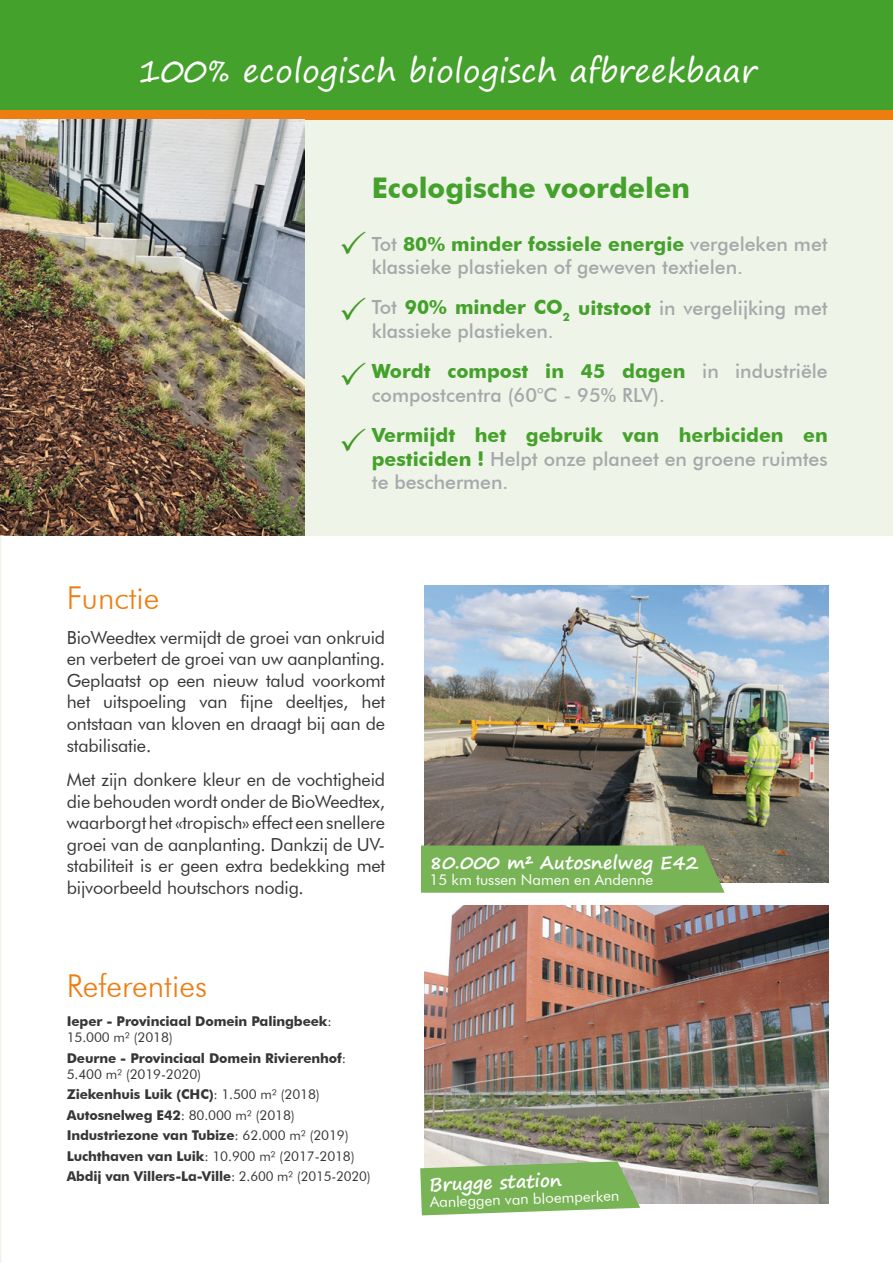
<style>
.page{position:relative;width:893px;height:1263px;background:#fff}
.page>*{position:absolute;margin:0;border:0;box-sizing:border-box;transform-origin:0 0}
.t1{font:31.5px "Segoe Print";color:#fff}
.t2{font:300 31.5px "Futura BT";color:#ee7d11}
.t3{font:700 28.5px "Futura BT";color:#44a12b}
.t4{font:500 19.5px/23.4px "Futura BT";color:#a7a8aa}
.t5{font:700 19.5px/23.4px "Futura BT";color:#44a12b;text-align:justify}
.t6{font:18px/21.6px "Futura BT";letter-spacing:-.01em;color:#373739;text-align:justify}
.t7{font:700 18px "Segoe Print";color:#fff}
.t8{font:15px "Futura BT";color:#fff}
.t9{font:700 13.5px/20.4px "Futura BT";letter-spacing:-.01em;color:#373739}
.s1{font-weight:700;color:#44a12b}
.s2{font-weight:500;color:#a7a8aa}
.s3{font-weight:400}
</style>
<div class="page">
<div style="left:1px;top:119px;width:892px;height:417px;background:#eef4e8"></div>
<svg style="left:0;top:536px;width:1px;height:727px"></svg>
<div style="left:0;top:0;width:893px;height:120px;background:#ee7d11"></div>
<div style="left:0;top:0;width:893px;height:109px;background:#44a12b"></div>
<img style="left:424px;top:906px;width:404px;height:297px">
<svg style="left:420px;top:1161px;width:220px;height:54px;background:#8aba6c"></svg>
<img style="left:0;top:120px;width:304px;height:416px">
<img style="left:424px;top:585px;width:404px;height:298px">
<svg style="left:421px;top:845px;width:304px;height:48px;background:#79b057"></svg>
<h1 class="t1" style="left:138px;top:43px;width:620px">100% ecologisch biologisch afbreekbaar</h1>
<h2 class="t3" style="left:372px;top:171px;width:320px">Ecologische voordelen</h2>
<p class="t4" style="left:372px;top:232px;width:457px">Tot <span class="s1">80% minder fossiele energie</span> vergeleken met klassieke plastieken of geweven textielen.</p>
<p class="t4" style="left:372px;top:296px;width:457px">Tot <span class="s1">90% minder CO</span><sub>2</sub> <span class="s1">uitstoot</span> in vergelijking met klassieke plastieken.</p>
<p class="t4" style="left:372px;top:359px;width:457px"><span class="s1">Wordt compost in 45 dagen</span> in industriële compostcentra (60°C - 95% RLV).</p>
<p class="t5" style="left:372px;top:423px;width:458px">Vermijdt het gebruik van herbiciden en pesticiden ! <span class="s2">Helpt onze planeet en groene ruimtes te beschermen.</span></p>
<h1 class="t2" style="left:67px;top:579px;width:94px">Functie</h1>
<p class="t6" style="left:67px;top:626px;width:320px">BioWeedtex vermijdt de groei van onkruid en verbetert de groei van uw aanplanting.<br>Geplaatst op een nieuw talud voorkomt het uitspoeling van fijne deeltjes, het ontstaan van kloven en draagt bij aan de stabilisatie.</p>
<p class="t6" style="left:67px;top:768px;width:320px">Met zijn donkere kleur en de vochtigheid die behouden wordt onder de BioWeedtex, waarborgt het «tropisch» effect een snellere groei van de aanplanting. Dankzij de UV&shy;stabiliteit is er geen extra bedekking met bijvoorbeeld houtschors nodig.</p>
<h1 class="t2" style="left:67px;top:967px;width:142px">Referenties</h1>
<p class="t9" style="left:67px;top:1013px;width:267px;line-height:16.2px">Ieper - Provinciaal Domein Palingbeek<span class="s3">:<br>15.000 m² (2018)</span></p>
<p class="t9" style="left:67px;top:1050px;width:281px;line-height:16.2px">Deurne - Provinciaal Domein Rivierenhof<span class="s3">:<br>5.400 m² (2019-2020)</span></p>
<p class="t9" style="left:67px;top:1084px;width:305px">Ziekenhuis Luik (CHC)<span class="s3">: 1.500 m² (2018)<br></span>Autosnelweg E42<span class="s3">: 80.000 m² (2018)<br></span>Industriezone van Tubize<span class="s3">: 62.000 m² (2019)<br></span>Luchthaven van Luik<span class="s3">: 10.900 m² (2017-2018)<br></span>Abdij van Villers-La-Ville<span class="s3">: 2.600 m² (2015-2020)</span></p>
<p class="t7" style="left:429px;top:846px;width:271px">80.000 m² Autosnelweg E42</p>
<p class="t8" style="left:429px;top:870px;width:225px">15 km tussen Namen en Andenne</p>
<p class="t7" style="left:429px;top:1168px;width:134px;rotate:-2deg">Brugge station</p>
<p class="t8" style="left:430px;top:1193px;width:191px;rotate:-2deg">Aanleggen van bloemperken</p>
</div>
